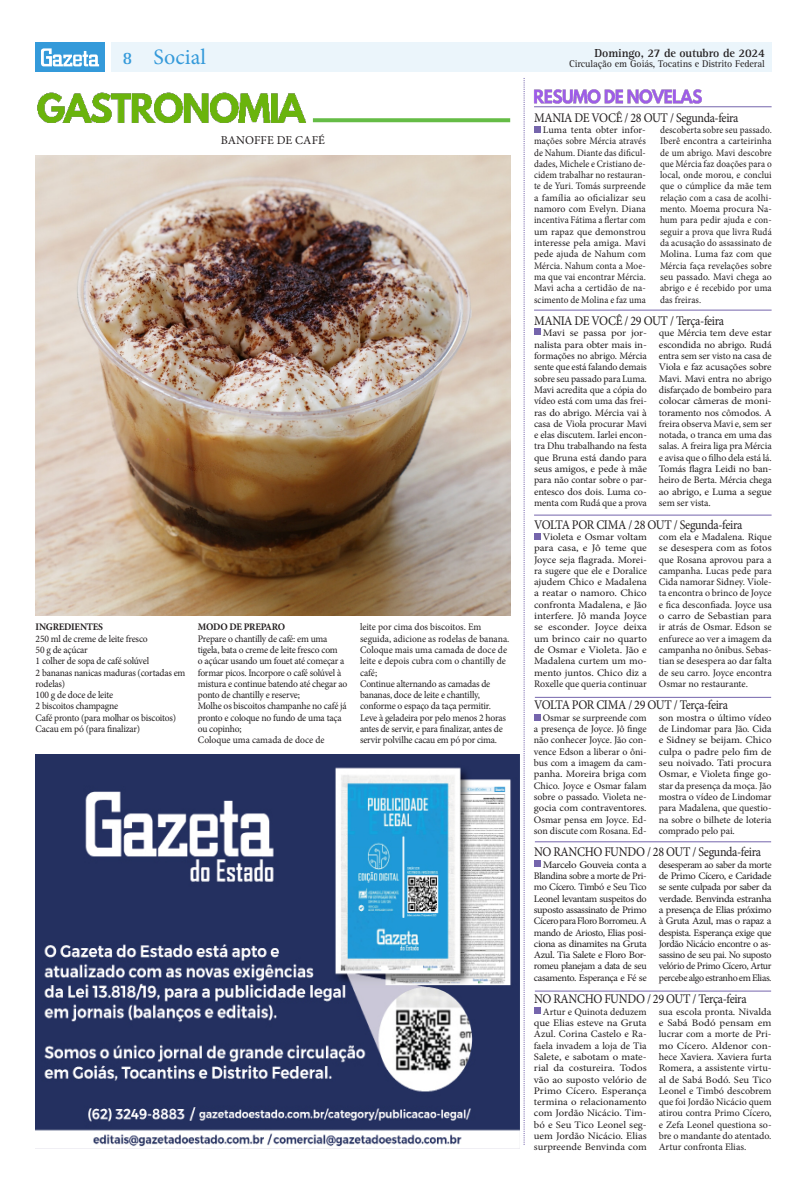
<style>
.page{position:relative;width:808px;height:1191px;background:#fff}
.page>*{position:absolute;margin:0;border:0;box-sizing:border-box;transform-origin:0 0}
.t1{font:22px "Minion Pro";color:#349ada}
.t2{font:700 18px "Rotis Serif Std";color:#349ada}
.t3{font:13.2px "Minion Pro";letter-spacing:-.03em;color:#231f20;scale:.91 1}
.t4{font:700 12px "Rotis Serif Std";letter-spacing:-.01em;color:#231f20}
.Intertítulo{font:12px "Minion Pro";letter-spacing:.01em;color:#231f20}
.Curtas_Panorama{font:10px/11.3px "Minion Pro";letter-spacing:-.01em;color:#231f20;text-align:justify}
.Intertítulo-2{font:10px/11.3px "Minion Pro";letter-spacing:-.02em;color:#231f20;scale:.96 1}
.Curtas_Panorama-2{font:10px/11.3px "Minion Pro";letter-spacing:-.01em;color:#231f20;text-align:justify;scale:1.08 1}
.Curtas_Panorama-3{font:10px/11.3px "Minion Pro";letter-spacing:-.01em;color:#231f20;text-align:justify;scale:1.1 1}
.Curtas_Panorama-4{font:10px/11.3px "Minion Pro";letter-spacing:-.01em;color:#231f20;text-align:justify;scale:1.06 1}
.Curtas_Panorama-5{font:10px/11.3px "Minion Pro";letter-spacing:-.01em;color:#231f20;text-align:justify;scale:.93 1}
.Intertítulo-3{font:10px/11.3px "Minion Pro";color:#231f20;scale:.96 1}
.t5{font:10px "Rotis Serif Std";letter-spacing:-.01em;color:#231f20}
.Intertítulo-4{font:700 10px "Minion Pro";letter-spacing:-.02em;color:#231f20;scale:.96 1}
</style>
<div class="page">
<div style="left:111px;top:43px;width:661px;height:29px;background:#ebf5fb"></div>
<div style="left:36px;top:43px;width:69px;height:29px;background:#349ada"></div>
<svg style="left:41px;top:48px;width:58px;height:18px"></svg>
<svg style="left:524px;top:78px;width:1px;height:1067px"></svg>
<svg style="left:534px;top:126px;width:6px;height:6px"></svg>
<svg style="left:534px;top:328px;width:6px;height:6px"></svg>
<svg style="left:534px;top:533px;width:6px;height:6px"></svg>
<svg style="left:534px;top:714px;width:6px;height:6px"></svg>
<div style="left:534px;top:860px;width:6px;height:7px;background:#7565ac"></div>
<svg style="left:534px;top:1007px;width:6px;height:6px"></svg>
<hr style="left:534px;top:310px;width:237px;height:1px;background:#7565ac">
<hr style="left:534px;top:106px;width:237px;height:1px;background:#7565ac">
<hr style="left:534px;top:515px;width:237px;height:1px;background:#7565ac">
<hr style="left:535px;top:697px;width:236px;height:1px;background:#7565ac">
<hr style="left:535px;top:841px;width:236px;height:1px;background:#7565ac">
<hr style="left:535px;top:990px;width:236px;height:1px;background:#7565ac">
<img style="left:35px;top:156px;width:475px;height:459px">
<img style="left:35px;top:754px;width:484px;height:393px">
<img style="left:534px;top:89px;width:168px;height:15px">
<img style="left:37px;top:92px;width:269px;height:31px">
<svg style="left:313px;top:118px;width:197px;height:4px"></svg>
<p class="t2" style="left:122px;top:47px;width:12px">8</p>
<p class="t1" style="left:153px;top:42px;width:54px">Social</p>
<p class="Intertítulo" style="left:221px;top:132px;width:106px">BANOFFE DE CAFÉ</p>
<p class="Intertítulo-4" style="left:36px;top:620px;width:72px">INGREDIENTES</p>
<p class="Intertítulo-2" style="left:36px;top:633px;width:118px">250 ml de creme de leite fresco</p>
<p class="Intertítulo-2" style="left:36px;top:644px;width:56px">50 g de açúcar</p>
<p class="Intertítulo-2" style="left:36px;top:655px;width:120px">1 colher de sopa de café solúvel</p>
<p class="Intertítulo-2" style="left:36px;top:667px;width:158px">2 bananas nanicas maduras (cortadas em rodelas)</p>
<p class="Intertítulo-2" style="left:36px;top:689px;width:82px">100 g de doce de leite</p>
<p class="Intertítulo-2" style="left:36px;top:700px;width:88px">2 biscoitos champagne</p>
<p class="Intertítulo-2" style="left:36px;top:712px;width:148px">Café pronto (para molhar os biscoitos)</p>
<p class="Intertítulo-2" style="left:36px;top:723px;width:110px">Cacau em pó (para finalizar)</p>
<p class="Intertítulo-4" style="left:198px;top:620px;width:93px">MODO DE PREPARO</p>
<p class="Intertítulo-2" style="left:198px;top:633px;width:157px">Prepare o chantilly de café: em uma tigela, bata o creme de leite fresco com<br>o açúcar usando um fouet até começar a formar picos. Incorpore o café solúvel à mistura e continue batendo até chegar ao ponto de chantilly e reserve;</p>
<p class="Intertítulo-2" style="left:198px;top:700px;width:157px">Molhe os biscoitos champanhe no café já pronto e coloque no fundo de uma taça ou copinho;</p>
<p class="Intertítulo-2" style="left:198px;top:734px;width:134px">Coloque uma camada de doce de</p>
<p class="Intertítulo-3" style="left:360px;top:621px;width:157px">leite por cima dos biscoitos. Em seguida, adicione as rodelas de banana.<br>Coloque mais uma camada de doce de leite e depois cubra com o chantilly de café;</p>
<p class="Intertítulo-2" style="left:360px;top:678px;width:138px">Continue alternando as camadas de bananas, doce de leite e chantilly, conforme o espaço da taça permitir.</p>
<p class="Intertítulo-2" style="left:360px;top:712px;width:153px">Leve à geladeira por pelo menos 2 horas antes de servir, e para finalizar, antes de servir polvilhe cacau em pó por cima.</p>
<p class="t4" style="left:594px;top:46px;width:172px">Domingo, 27 de outubro de 2024</p>
<p class="t5" style="left:569px;top:58px;width:197px">Circulação em Goiás, Tocatins e Distrito Federal</p>
<p class="t3" style="left:534px;top:109px;width:226px">MANIA DE VOCÊ / 28 OUT / Segunda-feira</p>
<p class="Curtas_Panorama" style="left:534px;top:124px;width:113px;text-indent:9px">Luma tenta obter infor&shy;mações sobre Mércia através de Nahum. Diante das dificul&shy;dades, Michele e Cristiano de&shy;cidem trabalhar no restauran&shy;te de Yuri. Tomás surpreende a família ao oficializar seu namoro com Evelyn. Diana incentiva Fátima a flertar com um rapaz que demonstrou interesse pela amiga. Mavi pede ajuda de Nahum com Mércia. Nahum conta a Moe&shy;ma que vai encontrar Mércia.<br>Mavi acha a certidão de na&shy;scimento de Molina e faz uma</p>
<p class="Curtas_Panorama-5" style="left:660px;top:124px;width:122px">descoberta sobre seu passado.<br>Iberê encontra a carteirinha de um abrigo. Mavi descobre que Mércia faz doações para o local, onde morou, e conclui que o cúmplice da mãe tem relação com a casa de acolhi&shy;mento. Moema procura Na&shy;hum para pedir ajuda e con&shy;seguir a prova que livra Rudá da acusação do assassinato de Molina. Luma faz com que Mércia faça revelações sobre seu passado. Mavi chega ao abrigo e é recebido por uma das freiras.</p>
<p class="t3" style="left:534px;top:312px;width:210px">MANIA DE VOCÊ / 29 OUT / Terça-feira</p>
<p class="Curtas_Panorama-3" style="left:534px;top:328px;width:104px;text-indent:9px">Mavi se passa por jor&shy;nalista para obter mais in&shy;formações no abrigo. Mércia sente que está falando demais sobre seu passado para Luma.<br>Mavi acredita que a cópia do vídeo está com uma das frei&shy;ras do abrigo. Mércia vai à casa de Viola procurar Mavi e elas discutem. Iarlei encon&shy;tra Dhu trabalhando na festa que Bruna está dando para seus amigos, e pede à mãe para não contar sobre o par&shy;entesco dos dois. Luma co&shy;menta com Rudá que a prova</p>
<p class="Curtas_Panorama-2" style="left:659px;top:328px;width:106px">que Mércia tem deve estar escondida no abrigo. Rudá entra sem ser visto na casa de Viola e faz acusações sobre Mavi. Mavi entra no abrigo disfarçado de bombeiro para colocar câmeras de moni&shy;toramento nos cômodos. A freira observa Mavi e, sem ser notada, o tranca em uma das salas. A freira liga pra Mércia e avisa que o filho dela está lá.<br>Tomás flagra Leidi no ban&shy;heiro de Berta. Mércia chega ao abrigo, e Luma a segue sem ser vista.</p>
<p class="Curtas_Panorama-2" style="left:534px;top:531px;width:106px;text-indent:9px">Violeta e Osmar voltam para casa, e Jô teme que Joyce seja flagrada. Morei&shy;ra sugere que ele e Doralice ajudem Chico e Madalena a reatar o namoro. Chico confronta Madalena, e Jão interfere. Jô manda Joyce se esconder. Joyce deixa um brinco cair no quarto de Osmar e Violeta. Jão e Madalena curtem um mo&shy;mento juntos. Chico diz a Roxelle que queria continuar</p>
<p class="Curtas_Panorama" style="left:659px;top:531px;width:114px">com ela e Madalena. Rique se desespera com as fotos que Rosana aprovou para a campanha. Lucas pede para Cida namorar Sidney. Viole&shy;ta encontra o brinco de Joyce e fica desconfiada. Joyce usa o carro de Sebastian para ir atrás de Osmar. Edson se enfurece ao ver a imagem da campanha no ônibus. Sebas&shy;tian se desespera ao dar falta de seu carro. Joyce encontra Osmar no restaurante.</p>
<p class="Curtas_Panorama" style="left:534px;top:712px;width:114px;text-indent:9px">Osmar se surpreende com a presença de Joyce. Jô finge não conhecer Joyce. Jão con&shy;vence Edson a liberar o ôni&shy;bus com a imagem da cam&shy;panha. Moreira briga com Chico. Joyce e Osmar falam sobre o passado. Violeta ne&shy;gocia com contraventores.<br>Osmar pensa em Joyce. Ed&shy;son discute com Rosana. Ed-</p>
<p class="Curtas_Panorama-4" style="left:659px;top:712px;width:108px">son mostra o último vídeo de Lindomar para Jão. Cida e Sidney se beijam. Chico culpa o padre pelo fim de seu noivado. Tati procura Osmar, e Violeta finge go&shy;star da presença da moça. Jão mostra o vídeo de Lindomar para Madalena, que questio&shy;na sobre o bilhete de loteria comprado pelo pai.</p>
<p class="Curtas_Panorama-3" style="left:534px;top:859px;width:104px;text-indent:9px">Marcelo Gouveia conta a Blandina sobre a morte de Pri&shy;mo Cícero. Timbó e Seu Tico Leonel levantam suspeitos do suposto assassinato de Primo Cícero para Floro Borromeu. A mando de Ariosto, Elias posi&shy;ciona as dinamites na Gruta Azul. Tia Salete e Floro Bor&shy;romeu planejam a data de seu casamento. Esperança e Fé se</p>
<p class="Curtas_Panorama" style="left:659px;top:859px;width:114px">desesperam ao saber da morte de Primo Cícero, e Caridade se sente culpada por saber da verdade. Benvinda estranha a presença de Elias próximo à Gruta Azul, mas o rapaz a despista. Esperança exige que Jordão Nicácio encontre o as&shy;sassino de seu pai. No suposto velório de Primo Cícero, Artur percebe algo estranho em Elias.</p>
<p class="Curtas_Panorama" style="left:534px;top:1006px;width:114px;text-indent:9px">Artur e Quinota deduzem que Elias esteve na Gruta Azul. Corina Castelo e Ra&shy;faela invadem a loja de Tia Salete, e sabotam o mate&shy;rial da costureira. Todos vão ao suposto velório de Primo Cícero. Esperança termina o relacionamento com Jordão Nicácio. Tim&shy;bó e Seu Tico Leonel seg&shy;uem Jordão Nicácio. Elias surpreende Benvinda com</p>
<p class="Curtas_Panorama-4" style="left:659px;top:1006px;width:108px">sua escola pronta. Nivalda e Sabá Bodó pensam em lucrar com a morte de Pri&shy;mo Cícero. Aldenor con&shy;hece Xaviera. Xaviera furta Romera, a assistente virtu&shy;al de Sabá Bodó. Seu Tico Leonel e Timbó descobrem que foi Jordão Nicácio quem atirou contra Primo Cícero, e Zefa Leonel questiona so&shy;bre o mandante do atentado.<br>Artur confronta Elias.</p>
<p class="t3" style="left:534px;top:515px;width:230px">VOLTA POR CIMA / 28 OUT / Segunda-feira</p>
<p class="t3" style="left:534px;top:696px;width:215px">VOLTA POR CIMA / 29 OUT / Terça-feira</p>
<p class="t3" style="left:534px;top:843px;width:251px">NO RANCHO FUNDO / 28 OUT / Segunda-feira</p>
<p class="t3" style="left:534px;top:990px;width:235px">NO RANCHO FUNDO / 29 OUT / Terça-feira</p>
</div>
